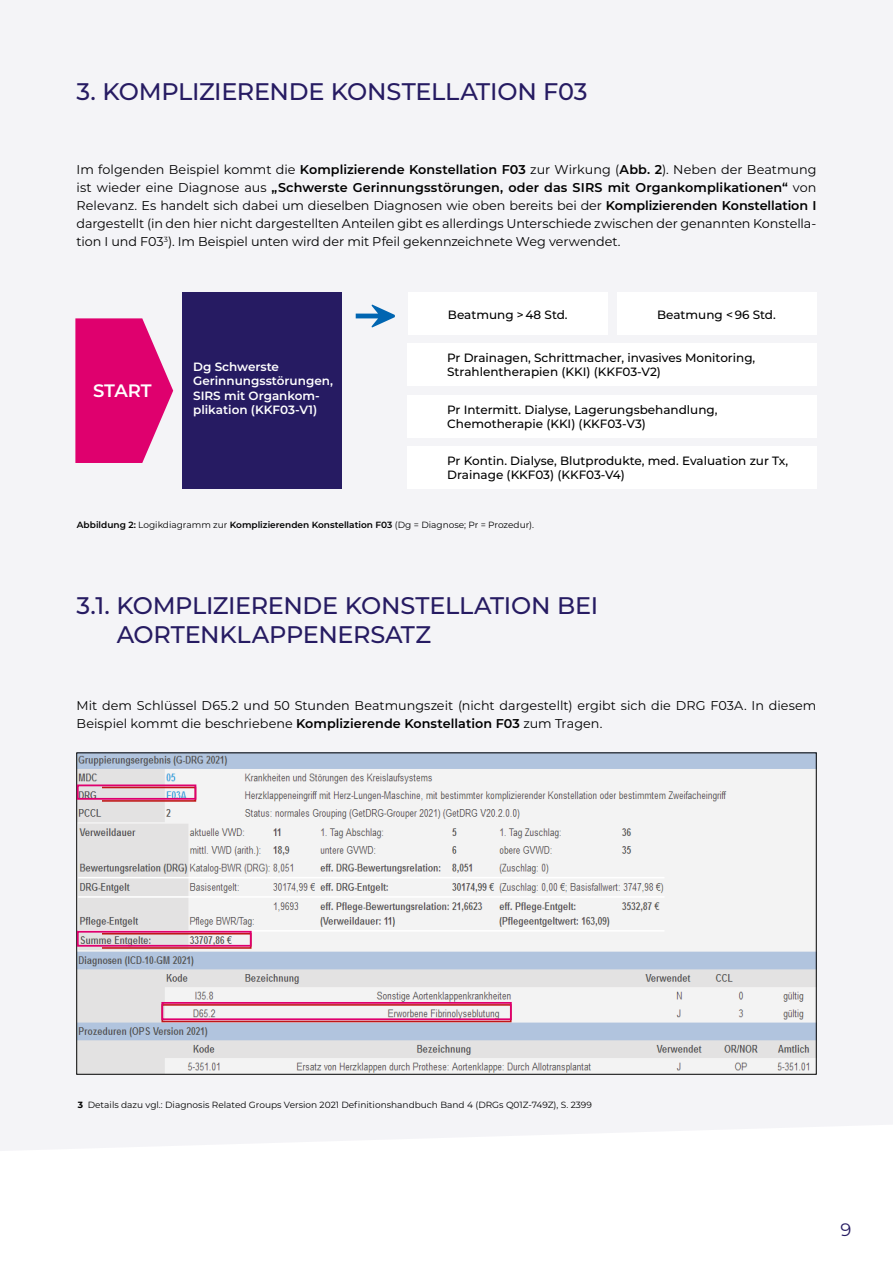
<style>
.page{position:relative;width:893px;height:1263px;background:#fff}
.page>*{position:absolute;margin:0;border:0;box-sizing:border-box;transform-origin:0 0}
.HL_15pt{font:500 24px/28.8px "Montserrat";letter-spacing:-.01em;color:#261b62}
.Copy_9pt{font:600 18px "Montserrat";letter-spacing:-.01em;color:#fff}
.t1{font:18px "Montserrat";color:#261b62}
.Copy_9pt-2{font:12.75px/18px "Montserrat";color:#000;text-align:justify}
.Copy_9pt-3{font:500 12px/14.4px "Montserrat";color:#000}
.Copy_9pt-4{font:600 12px/14.4px "Montserrat";color:#fff}
.Copy_9pt-5{font:9px "Montserrat";color:#000}
.Copy_9pt-6{font:600 9px "Montserrat";color:#000}
.s1{font-weight:600}
.s2{font-weight:400}
.s3{font-weight:700}
</style>
<div class="page">
<div style="left:0;top:0;width:893px;height:1151px;background:#f4f4f7"></div>
<div style="left:182px;top:292px;width:160px;height:197px;background:#261b62"></div>
<div style="left:407px;top:344px;width:409px;height:42px;background:#fff"></div>
<div style="left:407px;top:395px;width:409px;height:43px;background:#fff"></div>
<div style="left:407px;top:447px;width:409px;height:42px;background:#fff"></div>
<div style="left:408px;top:292px;width:200px;height:43px;background:#fff"></div>
<div style="left:617px;top:292px;width:199px;height:43px;background:#fff"></div>
<svg style="left:75px;top:318px;width:98px;height:145px"></svg>
<img style="left:79px;top:755px;width:735px;height:317px">
<svg style="left:102px;top:787px;width:94px;height:15px"></svg>
<svg style="left:102px;top:934px;width:150px;height:15px;background:#cdaeae"></svg>
<div style="left:161px;top:1004px;width:351px;height:18px;border:2px solid #c01718"></div>
<svg style="left:356px;top:304px;width:39px;height:24px"></svg>
<div style="left:77px;top:784px;width:119px;height:16px;border:2px solid #df006e"></div>
<div style="left:77px;top:931px;width:175px;height:16px;border:2px solid #df006e"></div>
<div style="left:161px;top:1002px;width:351px;height:18px;border:2px solid #df006e"></div>
<p class="HL_15pt" style="left:77px;top:76px;width:512px">3. KOMPLIZIERENDE KONSTELLATION F03</p>
<p class="Copy_9pt-2" style="left:77px;top:160px;width:741px">Im folgenden Beispiel kommt die <span class="s1">Komplizierende Konstellation F03</span> zur Wirkung (<span class="s1">Abb. 2</span>). Neben der Beatmung ist wieder eine Diagnose aus <span class="s1">„Schwerste Gerinnungsstörungen, oder das SIRS mit Organkomplikationen“</span> von Relevanz. Es handelt sich dabei um dieselben Diagnosen wie oben bereits bei der <span class="s1">Komplizierenden Konstellation I </span>dargestellt (in den hier nicht dargestellten Anteilen gibt es allerdings Unterschiede zwischen der genannten Konstella&shy;tion I und F03<sup>3</sup>). Im Beispiel unten wird der mit Pfeil gekennzeichnete Weg verwendet.</p>
<p class="Copy_9pt" style="left:93px;top:378px;width:60px">START</p>
<p class="Copy_9pt-4" style="left:193px;top:359px;width:141px">Dg Schwerste<br>Gerinnungsstörungen,</p>
<p class="Copy_9pt-4" style="left:193px;top:388px;width:128px">SIRS mit Organkom-</p>
<p class="Copy_9pt-4" style="left:193px;top:402px;width:126px">plikation (KKF03-V1)</p>
<p class="Copy_9pt-3" style="left:448px;top:307px;width:121px">Beatmung &gt; 48 Std.</p>
<p class="Copy_9pt-3" style="left:447px;top:350px;width:310px">Pr Drainagen, Schrittmacher, invasives Monitoring,<br>Strahlentherapien (KKI) (KKF03-V2)</p>
<p class="Copy_9pt-3" style="left:447px;top:402px;width:272px">Pr Intermitt. Dialyse, Lagerungsbehandlung,<br>Chemotherapie (KKI) (KKF03-V3)</p>
<p class="Copy_9pt-3" style="left:447px;top:453px;width:343px">Pr Kontin. Dialyse, Blutprodukte, med. Evaluation zur Tx,<br>Drainage (KKF03) (KKF03-V4)</p>
<p class="Copy_9pt-3" style="left:657px;top:307px;width:120px">Beatmung &lt; 96 Std.</p>
<p class="Copy_9pt-6" style="left:77px;top:518px;width:459px">Abbildung 2: <span class="s2">Logikdiagramm zur</span> Komplizierenden Konstellation F03 <span class="s2">(Dg = Diagnose; Pr = Prozedur).</span></p>
<p class="HL_15pt" style="left:117px;top:590px;width:483px;text-indent:-40px">3.1. KOMPLIZIERENDE KONSTELLATION BEI<br>AORTENKLAPPENERSATZ</p>
<p class="Copy_9pt-2" style="left:77px;top:696px;width:741px">Mit dem Schlüssel D65.2 und 50 Stunden Beatmungszeit (nicht dargestellt) ergibt sich die DRG F03A. In diesem<br>Beispiel kommt die beschriebene <span class="s1">Komplizierende Konstellation F03</span> zum Tragen.</p>
<p class="Copy_9pt-5" style="left:78px;top:1098px;width:516px"><span class="s3">3</span> Details dazu vgl.: Diagnosis Related Groups Version 2021 Definitionshandbuch Band 4 (DRGs Q01Z-749Z), S. 2399</p>
<p class="t1" style="left:840px;top:1217px;width:12px">9</p>
</div>
